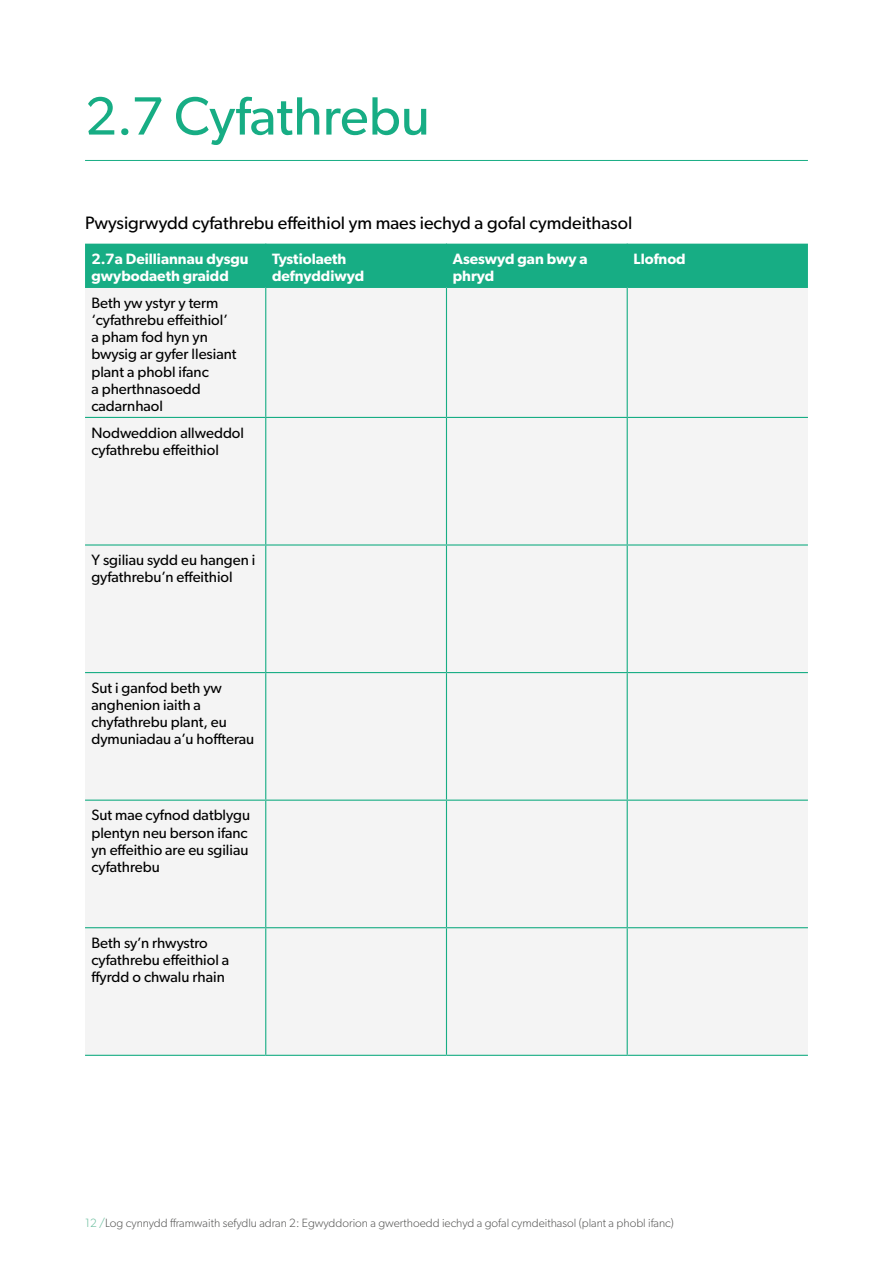
<style>
.page{position:relative;width:893px;height:1263px;background:#fff}
.page>*{position:absolute;margin:0;border:0;box-sizing:border-box;transform-origin:0 0}
.t1{font:54px "Gibson";color:#17ad84}
.t2{font:18px "Gibson";color:#000}
.t3{font:15px/17.2px "Gibson";color:#000}
.t4{font:600 15px/17.2px "Gibson";color:#fff}
.t5{font:300 12px "Gibson";color:#575756}
.s1{color:#69bd9d}
</style>
<div class="page">
<hr style="left:85px;top:160px;width:723px;height:1px;background:#17ad84">
<div style="left:85px;top:244px;width:723px;height:43px;background:#17ad84"></div>
<div style="left:85px;top:288px;width:723px;height:767px;background:#f4f4f4"></div>
<hr style="left:265px;top:244px;width:1px;height:43px;background:#17ad84">
<hr style="left:446px;top:244px;width:1px;height:43px;background:#17ad84">
<hr style="left:627px;top:244px;width:1px;height:43px;background:#17ad84">
<hr style="left:85px;top:287px;width:181px;height:1px;background:#17ad84">
<hr style="left:266px;top:287px;width:180px;height:1px;background:#17ad84">
<hr style="left:265px;top:288px;width:1px;height:129px;background:#17ad84">
<hr style="left:446px;top:287px;width:181px;height:1px;background:#17ad84">
<hr style="left:446px;top:288px;width:1px;height:129px;background:#17ad84">
<hr style="left:627px;top:287px;width:181px;height:1px;background:#17ad84">
<hr style="left:627px;top:288px;width:1px;height:129px;background:#17ad84">
<hr style="left:85px;top:417px;width:181px;height:1px;background:#17ad84">
<hr style="left:266px;top:417px;width:180px;height:1px;background:#17ad84">
<hr style="left:265px;top:418px;width:1px;height:126px;background:#17ad84">
<hr style="left:446px;top:417px;width:181px;height:1px;background:#17ad84">
<hr style="left:446px;top:418px;width:1px;height:126px;background:#17ad84">
<hr style="left:627px;top:417px;width:181px;height:1px;background:#17ad84">
<hr style="left:627px;top:418px;width:1px;height:126px;background:#17ad84">
<hr style="left:85px;top:544px;width:181px;height:2px;background:#17ad84">
<hr style="left:266px;top:544px;width:180px;height:2px;background:#17ad84">
<hr style="left:265px;top:546px;width:1px;height:126px;background:#17ad84">
<hr style="left:446px;top:544px;width:181px;height:2px;background:#17ad84">
<hr style="left:446px;top:546px;width:1px;height:126px;background:#17ad84">
<hr style="left:627px;top:544px;width:181px;height:2px;background:#17ad84">
<hr style="left:627px;top:546px;width:1px;height:126px;background:#17ad84">
<hr style="left:85px;top:672px;width:181px;height:1px;background:#17ad84">
<hr style="left:266px;top:672px;width:180px;height:1px;background:#17ad84">
<hr style="left:265px;top:673px;width:1px;height:126px;background:#17ad84">
<hr style="left:446px;top:672px;width:181px;height:1px;background:#17ad84">
<hr style="left:446px;top:673px;width:1px;height:126px;background:#17ad84">
<hr style="left:627px;top:672px;width:181px;height:1px;background:#17ad84">
<hr style="left:627px;top:673px;width:1px;height:126px;background:#17ad84">
<hr style="left:85px;top:799px;width:181px;height:2px;background:#17ad84">
<hr style="left:266px;top:799px;width:180px;height:2px;background:#17ad84">
<hr style="left:265px;top:801px;width:1px;height:126px;background:#17ad84">
<hr style="left:446px;top:799px;width:181px;height:2px;background:#17ad84">
<hr style="left:446px;top:801px;width:1px;height:126px;background:#17ad84">
<hr style="left:627px;top:799px;width:181px;height:2px;background:#17ad84">
<hr style="left:627px;top:801px;width:1px;height:126px;background:#17ad84">
<hr style="left:85px;top:927px;width:181px;height:1px;background:#17ad84">
<hr style="left:266px;top:927px;width:180px;height:1px;background:#17ad84">
<hr style="left:265px;top:928px;width:1px;height:127px;background:#17ad84">
<hr style="left:446px;top:927px;width:181px;height:1px;background:#17ad84">
<hr style="left:446px;top:928px;width:1px;height:127px;background:#17ad84">
<hr style="left:627px;top:927px;width:181px;height:1px;background:#17ad84">
<hr style="left:627px;top:928px;width:1px;height:127px;background:#17ad84">
<hr style="left:85px;top:1055px;width:181px;height:1px;background:#17ad84">
<hr style="left:266px;top:1055px;width:180px;height:1px;background:#17ad84">
<hr style="left:446px;top:1055px;width:181px;height:1px;background:#17ad84">
<hr style="left:627px;top:1055px;width:181px;height:1px;background:#17ad84">
<h1 class="t1" style="left:85px;top:83px;width:346px">2.7 Cyfathrebu</h1>
<p class="t2" style="left:85px;top:212px;width:549px">Pwysigrwydd cyfathrebu effeithiol ym maes iechyd a gofal cymdeithasol</p>
<p class="t4" style="left:91px;top:250px;width:159px">2.7a Deilliannau dysgu gwybodaeth graidd</p>
<p class="t4" style="left:272px;top:250px;width:94px">Tystiolaeth defnyddiwyd</p>
<p class="t4" style="left:453px;top:250px;width:136px">Aseswyd gan bwy a phryd</p>
<p class="t4" style="left:634px;top:250px;width:54px">Llofnod</p>
<p class="t3" style="left:91px;top:293px;width:147px">Beth yw ystyr y term ‘cyfathrebu effeithiol’ a pham fod hyn yn bwysig ar gyfer llesiant plant a phobl ifanc<br>a pherthnasoedd cadarnhaol</p>
<p class="t3" style="left:91px;top:423px;width:154px">Nodweddion allweddol cyfathrebu effeithiol</p>
<p class="t3" style="left:91px;top:551px;width:165px">Y sgiliau sydd eu hangen i gyfathrebu’n effeithiol</p>
<p class="t3" style="left:91px;top:679px;width:164px">Sut i ganfod beth yw anghenion iaith a chyfathrebu plant, eu dymuniadau a’u hoffterau</p>
<p class="t3" style="left:91px;top:806px;width:160px">Sut mae cyfnod datblygu plentyn neu berson ifanc yn effeithio are eu sgiliau cyfathrebu</p>
<p class="t3" style="left:91px;top:934px;width:139px">Beth sy’n rhwystro cyfathrebu effeithiol a ffyrdd o chwalu rhain</p>
<p class="t5" style="left:85px;top:1216px;width:590px"><span class="s1">12 /</span>Log cynnydd fframwaith sefydlu adran 2: Egwyddorion a gwerthoedd iechyd a gofal cymdeithasol (plant a phobl ifanc)</p>
</div>
